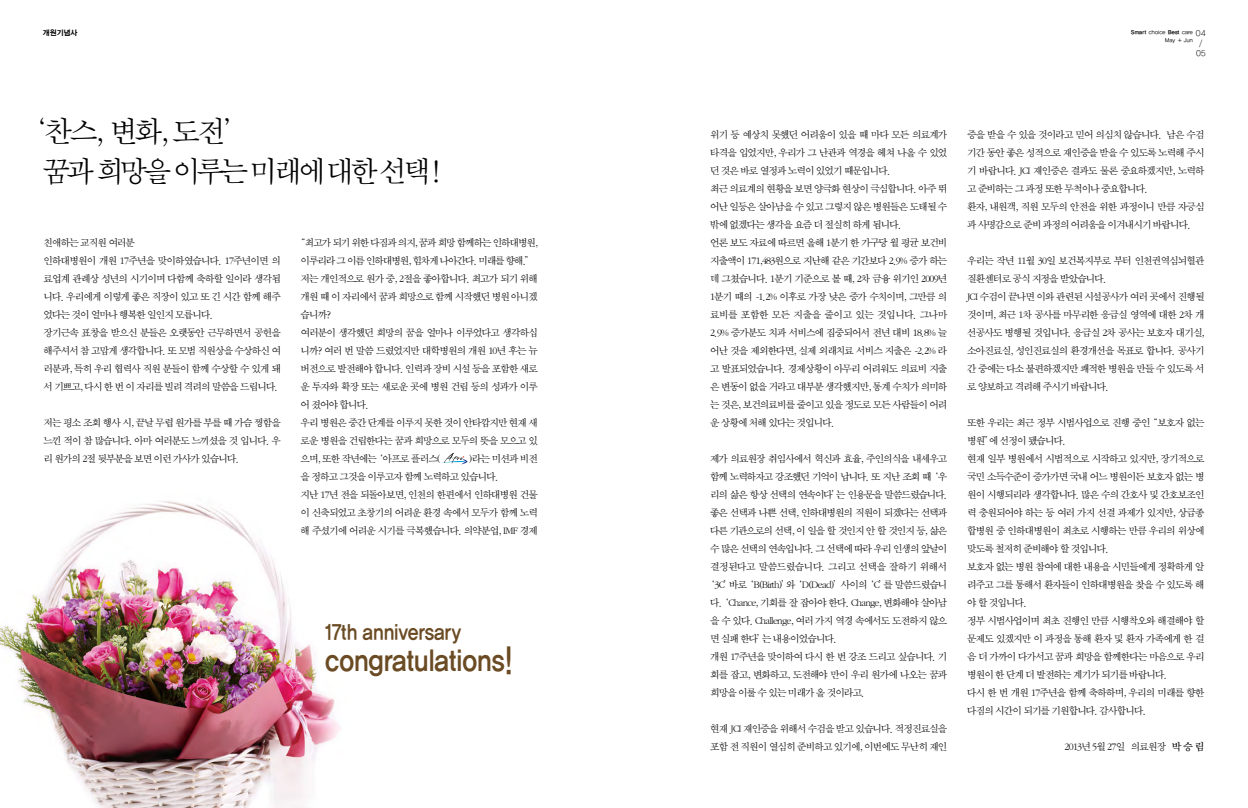
<style>
.page{position:relative;width:1248px;height:808px;background:#fff}
.page>*{position:absolute;margin:0;border:0;box-sizing:border-box;transform-origin:0 0}
.t1{font:31.7px "YDIYGO140 KS Cpc EUC H";letter-spacing:-.075em;color:#6a4b23;scale:.85 1}
.t2{font:30.6px/39.8px "Sand Sm";letter-spacing:-.11em;color:#000}
.t3{font:23px "YDIYGO140 KS Cpc EUC H";letter-spacing:-.075em;color:#6a4b23;scale:.85 1}
.t4{font:10.5px/18px "Sand Sm";letter-spacing:-.07em;color:#000}
.t5{font:10.5px "Sand Sm";letter-spacing:-.03em;color:#000}
.t6{font:9px/10px "YDIYGO110 KS Cpc EUC H";color:#000;text-align:center}
.t7{font:7.5px "YDIYGO150 KS Cpc EUC H";letter-spacing:-.075em;color:#000}
.t8{font:6px/7.3px "YDIYGO120 KS Cpc EUC H";letter-spacing:-.075em;color:#000;text-align:right}
.s1{font-family:"YDIYGO140 KS Cpc EUC H"}
.s2{font-family:"Sand Tm";font-size:11px}
</style>
<div class="page">
<img style="left:0;top:501px;width:341px;height:307px">
<svg style="left:442px;top:453px;width:25px;height:12px"></svg>
<p class="t7" style="left:43px;top:29px;width:37px">개원기념사</p>
<h2 class="t2" style="left:43px;top:113px;width:398px;text-indent:-26px">‘찬스, 변화, 도전’<br>꿈과 희망을 이루는 미래에 대한 선택!</h2>
<p class="t4" style="left:44px;top:234px;width:239px">친애하는 교직원 여러분<br>인하대병원이 개원 17주년을 맞이하였습니다. 17주년이면 의 료업계 관례상 성년의 시기이며 다함께 축하할 일이라 생각됩 니다. 우리에게 이렇게 좋은 직장이 있고 또 긴 시간 함께 해주 었다는 것이 얼마나 행복한 일인지 모릅니다.<br>장기근속 표창을 받으신 분들은 오랫동안 근무하면서 공헌을 해주셔서 참 고맙게 생각합니다. 또 모범 직원상을 수상하신 여 러분과, 특히 우리 협력사 직원 분들이 함께 수상할 수 있게 돼 서 기쁘고, 다시 한 번 이 자리를 빌려 격려의 말씀을 드립니다.</p>
<p class="t4" style="left:44px;top:414px;width:239px;text-align:justify">저는 평소 조회 행사 시, 끝날 무렵 원가를 부를 때 가슴 찡함을 느낀 적이 참 많습니다. 아마 여러분도 느끼셨을 것 입니다. 우 리 원가의 2절 뒷부분을 보면 이런 가사가 있습니다.</p>
<p class="t4" style="left:300px;top:234px;width:239px;text-indent:-5px">“최고가 되기 위한 다짐과 의지, 꿈과 희망 함께하는 인하대병원, 이루리라 그 이름 인하대병원, 힘차게 나아간다. 미래를 향해.” 저는 개인적으로 원가 중, 2절을 좋아합니다. 최고가 되기 위해 개원 때 이 자리에서 꿈과 희망으로 함께 시작했던 병원 아니겠 습니까?<br>여러분이 생각했던 희망의 꿈을 얼마나 이루었다고 생각하십 니까? 여러 번 말씀 드렸었지만 대학병원의 개원 10년 후는 뉴 버전으로 발전해야 합니다. 인력과 장비 시설 등을 포함한 새로 운 투자와 확장 또는 새로운 곳에 병원 건립 등의 성과가 이루 어 졌어야 합니다.<br>우리 병원은 중간 단계를 이루지 못한 것이 안타깝지만 현재 새 로운 병원을 건립한다는 꿈과 희망으로 모두의 뜻을 모으고 있 으며, 또한 작년에는 ‘아프로 플러스(</p>
<p class="t4" style="left:300px;top:450px;width:239px;text-indent:168px">)라는 미션과 비전 을 정하고 그것을 이루고자 함께 노력하고 있습니다.<br>지난 17년 전을 되돌아보면, 인천의 한편에서 인하대병원 건물 이 신축되었고 초창기의 어려운 환경 속에서 모두가 함께 노력 해 주셨기에 어려운 시기를 극복했습니다. 의약분업, IMF 경제</p>
<h3 class="t3" style="left:324px;top:620px;width:164px">17th anniversary</h3>
<h1 class="t1" style="left:324px;top:644px;width:224px">congratulations!</h1>
<p class="t6" style="left:1195px;top:28px;width:12px">04 /<br>05</p>
<p class="t8" style="left:1130px;top:29px;width:64px"><span class="s1">Smart</span> choice <span class="s1">Best</span> care<br>May + Jun</p>
<p class="t4" style="left:710px;top:126px;width:239px">위기 등 예상치 못했던 어려움이 있을 때 마다 모든 의료계가 타격을 입었지만, 우리가 그 난관과 역경을 헤쳐 나올 수 있었 던 것은 바로 열정과 노력이 있었기 때문입니다.<br>최근 의료계의 현황을 보면 양극화 현상이 극심합니다. 아주 뛰 어난 일등은 살아남을 수 있고 그렇지 않은 병원들은 도태될 수 밖에 없겠다는 생각을 요즘 더 절실히 하게 됩니다.<br>언론 보도 자료에 따르면 올해 1분기 한 가구당 월 평균 보건비 지출액이 171,483원으로 지난해 같은 기간보다 2.9% 증가 하는 데 그쳤습니다. 1분기 기준으로 볼 때, 2차 금융 위기인 2009년<br>1분기 때의 -1.2% 이후로 가장 낮은 증가 수치이며, 그만큼 의 료비를 포함한 모든 지출을 줄이고 있는 것입니다. 그나마<br>2.9% 증가분도 치과 서비스에 집중되어서 전년 대비 18.8% 늘 어난 것을 제외한다면, 실제 외래치료 서비스 지출은 -2.2% 라 고 발표되었습니다. 경제상황이 아무리 어려워도 의료비 지출 은 변동이 없을 거라고 대부분 생각했지만, 통계 수치가 의미하 는 것은, 보건의료비를 줄이고 있을 정도로 모든 사람들이 어려 운 상황에 처해 있다는 것입니다.</p>
<p class="t4" style="left:710px;top:450px;width:239px">제가 의료원장 취임사에서 혁신과 효율, 주인의식을 내세우고</p>
<p class="t4" style="left:710px;top:468px;width:239px">함께 노력하자고 강조했던 기억이 납니다. 또 지난 조회 때 ‘우</p>
<p class="t4" style="left:710px;top:486px;width:239px">리의 삶은 항상 선택의 연속이다’는 인용문을 말씀드렸습니다.</p>
<p class="t4" style="left:710px;top:504px;width:239px">좋은 선택과 나쁜 선택, 인하대병원의 직원이 되겠다는 선택과</p>
<p class="t4" style="left:710px;top:522px;width:239px">다른 기관으로의 선택, 이 일을 할 것인지 안 할 것인지 등, 삶은</p>
<p class="t4" style="left:710px;top:540px;width:239px">수 많은 선택의 연속입니다. 그 선택에 따라 우리 인생의 앞날이</p>
<p class="t5" style="left:710px;top:561px;width:239px">결정된다고 말씀드렸습니다. 그리고 선택을 잘하기 위해서</p>
<p class="t4" style="left:704px;top:576px;width:244px">‘3C’바로 ‘B(Birth)’와 ‘D(Dead)’사이의 ‘C’를 말씀드렸습니</p>
<p class="t4" style="left:710px;top:594px;width:239px">다. ‘Chance, 기회를 잘 잡아야 한다. Change, 변화해야 살아남</p>
<p class="t4" style="left:710px;top:612px;width:239px">을 수 있다. Challenge, 여러 가지 역경 속에서도 도전하지 않으</p>
<p class="t4" style="left:710px;top:630px;width:128px">면 실패 한다’는 내용이었습니다.</p>
<p class="t4" style="left:710px;top:648px;width:239px">개원 17주년을 맞이하여 다시 한 번 강조 드리고 싶습니다. 기</p>
<p class="t4" style="left:710px;top:666px;width:239px">회를 잡고, 변화하고, 도전해야 만이 우리 원가에 나오는 꿈과</p>
<p class="t4" style="left:710px;top:684px;width:156px">희망을 이룰 수 있는 미래가 올 것이라고.</p>
<p class="t4" style="left:710px;top:720px;width:239px">현재 JCI 재인증을 위해서 수검을 받고 있습니다. 적정진료실을 포함 전 직원이 열심히 준비하고 있기에, 이번에도 무난히 재인</p>
<p class="t4" style="left:967px;top:126px;width:239px">증을 받을 수 있을 것이라고 믿어 의심치 않습니다. 남은 수검 기간 동안 좋은 성적으로 재인증을 받을 수 있도록 노력해 주시 기 바랍니다. JCI 재인증은 결과도 물론 중요하겠지만, 노력하 고 준비하는 그 과정 또한 무척이나 중요합니다.<br>환자, 내원객, 직원 모두의 안전을 위한 과정이니 만큼 자긍심 과 사명감으로 준비 과정의 어려움을 이겨내시기 바랍니다.</p>
<p class="t4" style="left:967px;top:252px;width:239px">우리는 작년 11월 30일 보건복지부로 부터 인천권역심뇌혈관 질환센터로 공식 지정을 받았습니다.<br>JCI 수검이 끝나면 이와 관련된 시설공사가 여러 곳에서 진행될 것이며, 최근 1차 공사를 마무리한 응급실 영역에 대한 2차 개 선공사도 병행될 것입니다. 응급실 2차 공사는 보호자 대기실, 소아진료실, 성인진료실의 환경개선을 목표로 합니다. 공사기 간 중에는 다소 불편하겠지만 쾌적한 병원을 만들 수 있도록 서 로 양보하고 격려해 주시기 바랍니다.</p>
<p class="t4" style="left:967px;top:414px;width:239px">또한 우리는 최근 정부 시범사업으로 진행 중인 “보호자 없는 병원”에 선정이 됐습니다.<br>현재 일부 병원에서 시범적으로 시작하고 있지만, 장기적으로 국민 소득수준이 증가가면 국내 어느 병원이든 보호자 없는 병 원이 시행되리라 생각합니다. 많은 수의 간호사 및 간호보조인 력 충원되어야 하는 등 여러 가지 선결 과제가 있지만, 상급종 합병원 중 인하대병원이 최초로 시행하는 만큼 우리의 위상에 맞도록 철저히 준비해야 할 것입니다.<br>보호자 없는 병원 참여에 대한 내용을 시민들에게 정확하게 알 려주고 그를 통해서 환자들이 인하대병원을 찾을 수 있도록 해 야 할 것입니다.<br>정부 시범사업이며 최초 진행인 만큼 시행착오와 해결해야 할 문제도 있겠지만 이 과정을 통해 환자 및 환자 가족에게 한 걸 음 더 가까이 다가서고 꿈과 희망을 함께한다는 마음으로 우리 병원이 한 단계 더 발전하는 계기가 되기를 바랍니다.<br>다시 한 번 개원 17주년을 함께 축하하며, 우리의 미래를 향한 다짐의 시간이 되기를 기원합니다. 감사합니다.</p>
<p class="t4" style="left:1064px;top:738px;width:141px">2013년 5월 27일 의료원장 <span class="s2">박 승 림</span></p>
</div>
